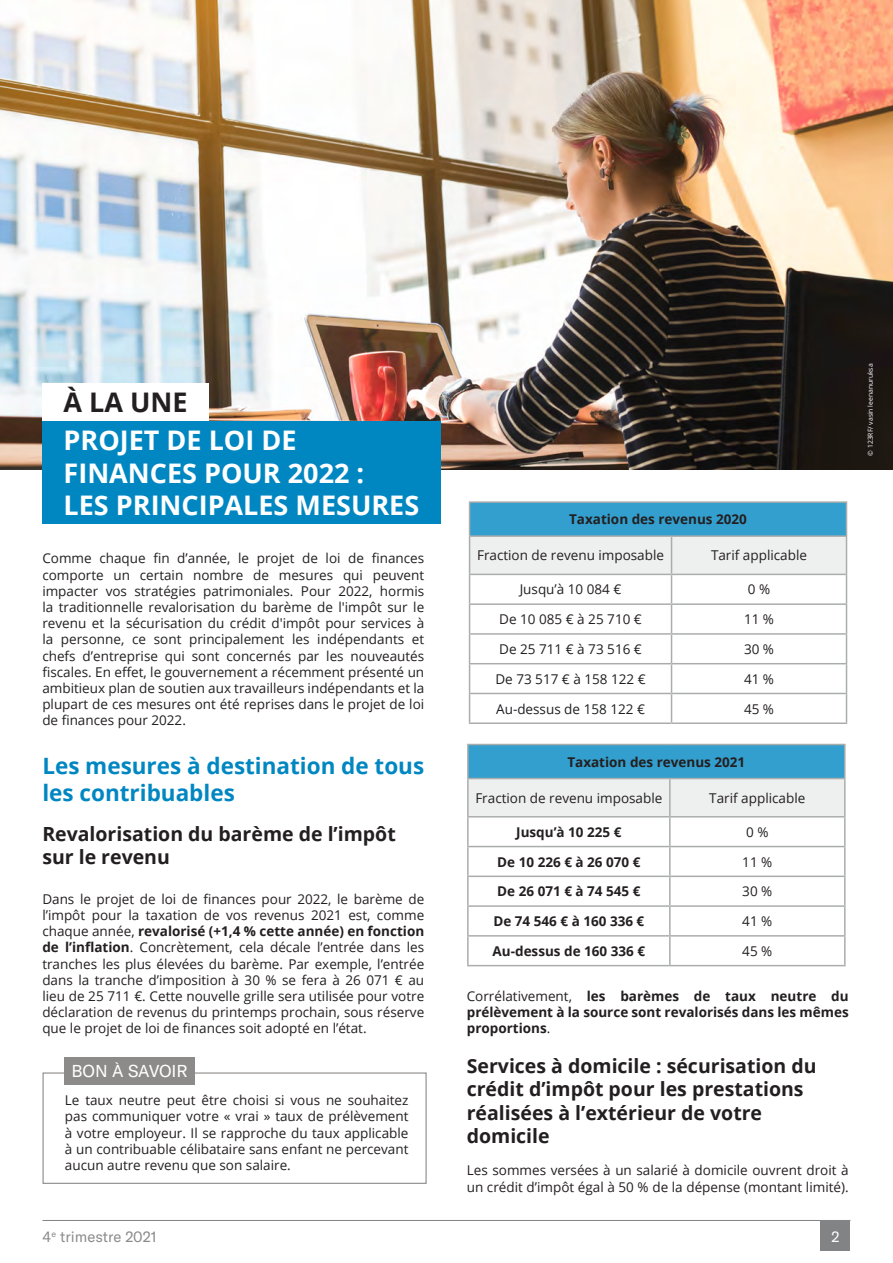
<style>
.page{position:relative;width:893px;height:1263px;background:#fff}
.page>*{position:absolute;margin:0;border:0;box-sizing:border-box;transform-origin:0 0}
.t1{font:700 27px "Open Sans";color:#fff}
.t2{font:700 27px "Open Sans";color:#231f20}
.PUCE_CARRE{font:700 22.5px/27px "Open Sans";color:#0087c2}
.PUCE_CARRE-2{font:700 19.5px/23.4px "Open Sans";color:#231f20}
.t3{font:16.95px "GT America";letter-spacing:-.01em;color:#fff}
.t4{font:15px "GT America";color:#8c8a8b}
.t5{font:15px "GT America";color:#fff}
.PUCE_CARRE-3{font:13.5px/16.2px "Open Sans";color:#231f20;text-align:justify}
.PUCE_CARRE-4{font:700 13.5px/16.2px "Open Sans";color:#231f20;text-align:justify}
.PUCE_CARRE-5{font:13.5px "Open Sans";color:#1e1f21}
.PUCE_CARRE-6{font:6.75px "Open Sans";color:#fff}
.s1{font-weight:700}
.s2{font-weight:400}
</style>
<div class="page">
<div style="left:820px;top:1221px;width:30px;height:29px;background:#828384"></div>
<hr style="left:43px;top:1220px;width:807px;height:1px;background:#828384">
<img style="left:0;top:0;width:893px;height:470px">
<div style="left:42px;top:421px;width:399px;height:102px;background:#0087c2"></div>
<div style="left:43px;top:1072px;width:384px;height:112px;border:1px solid #8c8b8a"></div>
<div style="left:65px;top:1058px;width:130px;height:27px;background:#8c8b8a"></div>
<div style="left:865px;top:362px;width:10px;height:95px;background:#1c1713"></div>
<div style="left:42px;top:383px;width:167px;height:37px;background:#fff"></div>
<div style="left:470px;top:502px;width:376px;height:34px;background:#339fce"></div>
<hr style="left:469px;top:501px;width:202px;height:2px;background:#abadad">
<hr style="left:469px;top:503px;width:1px;height:32px;background:#abadad">
<hr style="left:671px;top:501px;width:176px;height:2px;background:#abadad">
<hr style="left:846px;top:503px;width:1px;height:32px;background:#abadad">
<hr style="left:469px;top:535px;width:202px;height:2px;background:#abadad">
<hr style="left:671px;top:535px;width:176px;height:2px;background:#abadad">
<svg style="left:469px;top:536px;width:378px;height:186px"></svg>
<hr style="left:469px;top:722px;width:202px;height:2px;background:#abadad">
<hr style="left:671px;top:722px;width:176px;height:2px;background:#abadad">
<div style="left:468px;top:744px;width:377px;height:34px;background:#339fce"></div>
<svg style="left:469px;top:779px;width:375px;height:67px"></svg>
<svg style="left:469px;top:847px;width:375px;height:90px"></svg>
<hr style="left:467px;top:744px;width:203px;height:1px;background:#abadad">
<hr style="left:467px;top:745px;width:2px;height:33px;background:#abadad">
<hr style="left:670px;top:744px;width:176px;height:1px;background:#abadad">
<hr style="left:844px;top:745px;width:2px;height:33px;background:#abadad">
<hr style="left:467px;top:778px;width:203px;height:1px;background:#abadad">
<hr style="left:467px;top:779px;width:2px;height:37px;background:#abadad">
<hr style="left:670px;top:778px;width:176px;height:1px;background:#abadad">
<hr style="left:669px;top:779px;width:2px;height:37px;background:#abadad">
<hr style="left:844px;top:779px;width:2px;height:37px;background:#abadad">
<hr style="left:467px;top:816px;width:203px;height:1px;background:#abadad">
<hr style="left:467px;top:817px;width:2px;height:29px;background:#abadad">
<hr style="left:670px;top:816px;width:176px;height:1px;background:#abadad">
<hr style="left:669px;top:817px;width:2px;height:29px;background:#abadad">
<hr style="left:844px;top:817px;width:2px;height:29px;background:#abadad">
<hr style="left:467px;top:846px;width:203px;height:1px;background:#abadad">
<hr style="left:467px;top:847px;width:2px;height:28px;background:#abadad">
<hr style="left:670px;top:846px;width:176px;height:1px;background:#abadad">
<hr style="left:669px;top:847px;width:2px;height:28px;background:#abadad">
<hr style="left:844px;top:847px;width:2px;height:28px;background:#abadad">
<hr style="left:467px;top:875px;width:203px;height:2px;background:#abadad">
<hr style="left:467px;top:877px;width:2px;height:28px;background:#abadad">
<hr style="left:670px;top:875px;width:176px;height:2px;background:#abadad">
<hr style="left:669px;top:877px;width:2px;height:28px;background:#abadad">
<hr style="left:844px;top:877px;width:2px;height:28px;background:#abadad">
<hr style="left:467px;top:905px;width:203px;height:2px;background:#abadad">
<hr style="left:467px;top:907px;width:2px;height:28px;background:#abadad">
<hr style="left:670px;top:905px;width:176px;height:2px;background:#abadad">
<hr style="left:669px;top:907px;width:2px;height:28px;background:#abadad">
<hr style="left:844px;top:907px;width:2px;height:28px;background:#abadad">
<hr style="left:467px;top:935px;width:203px;height:1px;background:#abadad">
<hr style="left:467px;top:936px;width:2px;height:29px;background:#abadad">
<hr style="left:670px;top:935px;width:176px;height:1px;background:#abadad">
<hr style="left:669px;top:936px;width:2px;height:29px;background:#abadad">
<hr style="left:844px;top:936px;width:2px;height:29px;background:#abadad">
<hr style="left:467px;top:965px;width:203px;height:1px;background:#abadad">
<hr style="left:670px;top:965px;width:176px;height:1px;background:#abadad">
<p class="t2" style="left:64px;top:383px;width:126px">À LA UNE</p>
<p class="t1" style="left:64px;top:421px;width:234px">PROJET DE LOI DE</p>
<p class="t1" style="left:64px;top:454px;width:302px">FINANCES POUR 2022 :</p>
<p class="t1" style="left:64px;top:486px;width:357px">LES PRINCIPALES MESURES</p>
<p class="PUCE_CARRE-3" style="left:42px;top:550px;width:383px">Comme chaque fin d’année, le projet de loi de finances comporte un certain nombre de mesures qui peuvent impacter vos stratégies patrimoniales. Pour 2022, hormis la traditionnelle revalorisation du barème de l'impôt sur le revenu et la sécurisation du crédit d'impôt pour services à la personne, ce sont principalement les indépendants et chefs d’entreprise qui sont concernés par les nouveautés fiscales. En effet, le gouvernement a récemment présenté un ambitieux plan de soutien aux travailleurs indépendants et la plupart de ces mesures ont été reprises dans le projet de loi de finances pour 2022.</p>
<p class="PUCE_CARRE" style="left:42px;top:752px;width:383px">Les mesures à destination de tous les contribuables</p>
<p class="PUCE_CARRE-2" style="left:42px;top:821px;width:355px">Revalorisation du barème de l’impôt sur le revenu</p>
<p class="PUCE_CARRE-3" style="left:42px;top:890px;width:383px">Dans le projet de loi de finances pour 2022, le barème de l’impôt pour la taxation de vos revenus 2021 est, comme chaque année, <span class="s1">revalorisé (+1,4 % cette année) en fonction de l’inflation</span>. Concrètement, cela décale l’entrée dans les tranches les plus élevées du barème. Par exemple, l’entrée dans la tranche d’imposition à 30 % se fera à 26 071 € au lieu de 25 711 €. Cette nouvelle grille sera utilisée pour votre déclaration de revenus du printemps prochain, sous réserve que le projet de loi de finances soit adopté en l’état.</p>
<p class="t3" style="left:72px;top:1061px;width:118px">BON À SAVOIR</p>
<p class="PUCE_CARRE-3" style="left:65px;top:1092px;width:345px">Le taux neutre peut être choisi si vous ne souhaitez pas communiquer votre « vrai » taux de prélèvement à votre employeur. Il se rapproche du taux applicable à un contribuable célibataire sans enfant ne percevant aucun autre revenu que son salaire.</p>
<p class="PUCE_CARRE-4" style="left:569px;top:511px;width:179px">Taxation des revenus 2020</p>
<p class="PUCE_CARRE-3" style="left:477px;top:547px;width:189px">Fraction de revenu imposable</p>
<p class="PUCE_CARRE-3" style="left:711px;top:547px;width:98px">Tarif applicable</p>
<p class="PUCE_CARRE-3" style="left:520px;top:581px;width:103px">Jusqu’à 10 084 €</p>
<p class="PUCE_CARRE-3" style="left:748px;top:581px;width:24px">0 %</p>
<p class="PUCE_CARRE-3" style="left:499px;top:611px;width:144px">De 10 085 € à 25 710 €</p>
<p class="PUCE_CARRE-3" style="left:744px;top:611px;width:32px">11 %</p>
<p class="PUCE_CARRE-5" style="left:499px;top:640px;width:144px">De 25 711 € à 73 516 €</p>
<p class="PUCE_CARRE-3" style="left:744px;top:641px;width:32px">30 %</p>
<p class="PUCE_CARRE-5" style="left:495px;top:670px;width:152px">De 73 517 € à 158 122 €</p>
<p class="PUCE_CARRE-3" style="left:744px;top:670px;width:32px">41 %</p>
<p class="PUCE_CARRE-5" style="left:496px;top:699px;width:150px">Au-dessus de 158 122 €</p>
<p class="PUCE_CARRE-3" style="left:744px;top:700px;width:32px">45 %</p>
<p class="PUCE_CARRE-4" style="left:567px;top:753px;width:179px">Taxation des revenus 2021</p>
<p class="PUCE_CARRE-3" style="left:475px;top:789px;width:189px">Fraction de revenu imposable</p>
<p class="PUCE_CARRE-3" style="left:709px;top:789px;width:98px">Tarif applicable</p>
<p class="PUCE_CARRE-4" style="left:516px;top:823px;width:107px">Jusqu’à 10 225 €</p>
<p class="PUCE_CARRE-3" style="left:746px;top:823px;width:24px">0 %</p>
<p class="PUCE_CARRE-4" style="left:497px;top:853px;width:145px">De 10 226 € à 26 070 €</p>
<p class="PUCE_CARRE-3" style="left:742px;top:853px;width:32px">11 %</p>
<p class="PUCE_CARRE-4" style="left:497px;top:883px;width:145px">De 26 071 € à 74 545 €</p>
<p class="PUCE_CARRE-3" style="left:742px;top:883px;width:32px">30 %</p>
<p class="PUCE_CARRE-4" style="left:493px;top:913px;width:152px">De 74 546 € à 160 336 €</p>
<p class="PUCE_CARRE-3" style="left:742px;top:913px;width:32px">41 %</p>
<p class="PUCE_CARRE-4" style="left:493px;top:942px;width:154px">Au-dessus de 160 336 €</p>
<p class="PUCE_CARRE-3" style="left:742px;top:942px;width:32px">45 %</p>
<p class="PUCE_CARRE-4" style="left:467px;top:987px;width:383px"><span class="s2">Corrélativement,</span> les barèmes de taux neutre du prélèvement à la source sont revalorisés dans les mêmes proportions<span class="s2">.</span></p>
<p class="PUCE_CARRE-2" style="left:467px;top:1053px;width:351px">Services à domicile : sécurisation du crédit d’impôt pour les prestations réalisées à l’extérieur de votre domicile</p>
<p class="PUCE_CARRE-3" style="left:467px;top:1162px;width:383px">Les sommes versées à un salarié à domicile ouvrent droit à un crédit d’impôt égal à 50 % de la dépense (montant limité).</p>
<p class="t4" style="left:43px;top:1228px;width:116px">4<sup>e</sup> trimestre 2021</p>
<p class="t5" style="left:831px;top:1227px;width:10px">2</p>
<p class="PUCE_CARRE-6" style="left:866px;top:456px;width:94px;rotate:-90deg">© 123RF/ vasin leenanuruksa</p>
</div>
